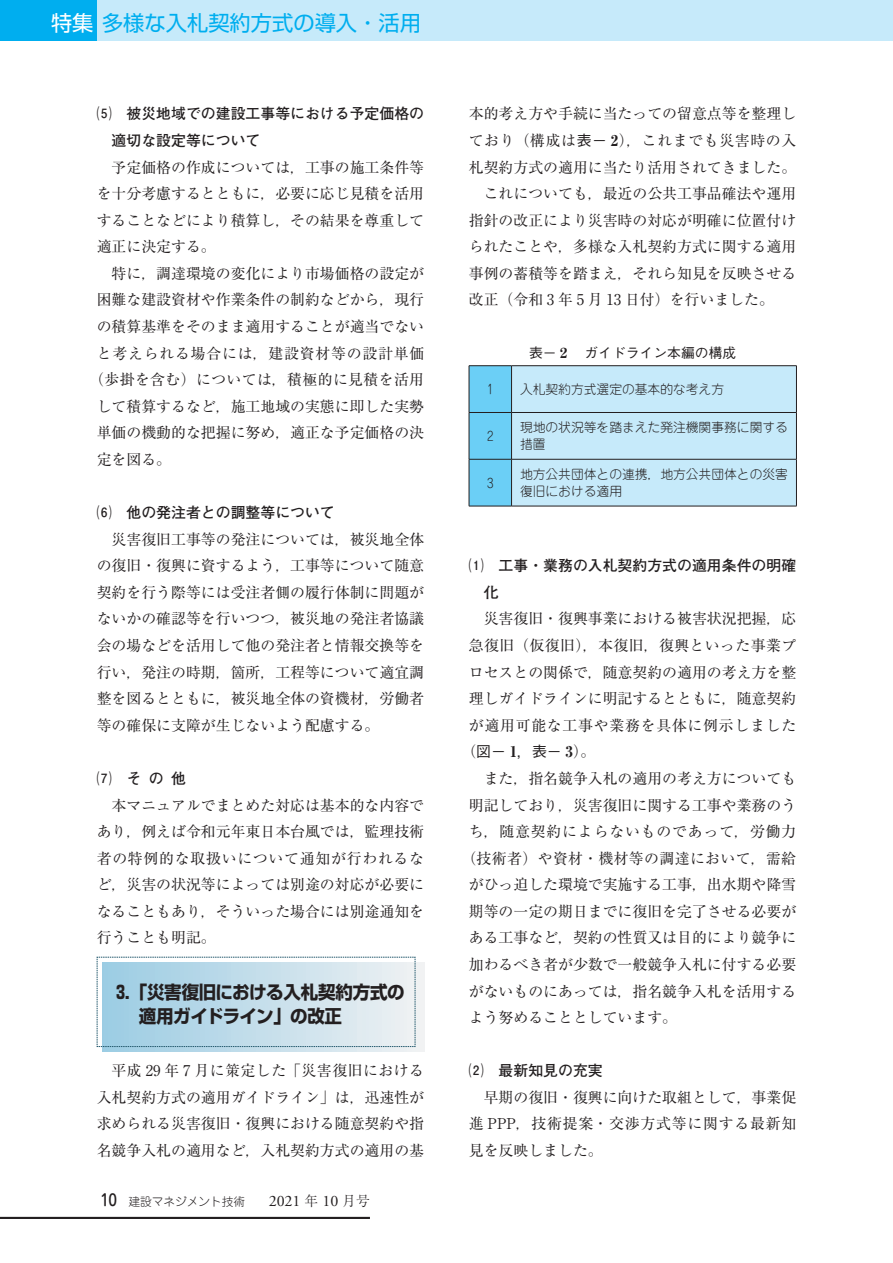
<style>
.page{position:relative;width:893px;height:1263px;background:#fff}
.page>*{position:absolute;margin:0;border:0;box-sizing:border-box;transform-origin:0 0}
.t1{font:21.3px "Shin Go Pr 6 N";color:#00aeef}
.t2{font:700 18px/23.4px "Shin Go Pr 6 N";letter-spacing:-.025em;color:#231f20}
.本文_14Q{font:14.85px/26.5px "Ryumin Pr 6 N";color:#231f20;text-align:justify}
.中見出し__1___太ゴ_前アキ{font:700 14.85px/26.5px "Futo Go B101 Pr 6 N";color:#231f20}
.本文_14Q-2{font:14.85px "Ryumin Pr 6 N";letter-spacing:.025em;color:#231f20}
.本文_14Q-3{font:14.85px "Ryumin Pr 6 N";letter-spacing:.055em;color:#231f20}
.本文_14Q-4{font:14.85px "Ryumin Pr 6 N";letter-spacing:.03em;color:#231f20}
.本文_14Q-5{font:14.85px "Ryumin Pr 6 N";letter-spacing:.05em;color:#231f20}
.本文_14Q-6{font:500 14.85px "Gothic BBB Pr 6 N";color:#231f20}
.t3{font:500 13.8px "Gothic BBB Pr 6 N";color:#231f20}
.t4{font:300 12.75px/17px "Jun 101 Pro";color:#231f20}
.t5{font:300 11.7px "Jun 101 Pro";color:#231f20}
.s1{color:#fff}
.s2{font-family:"Jun 34 Pro";font-weight:500;font-size:15.9px}
.s3{font-family:"Adobe Garamond Pro";font-weight:400;font-size:15.9px}
.s4{font-family:"Ryumin Pr 6 N";font-size:13.8px}
.s5{font-family:"Gothic BBB Pr 6 N";font-weight:500}
.s6{font-weight:800}
.s7{font-family:"Ryumin Pr 6 N";font-weight:800}
.s8{font-family:"Ryumin Pr 6 N";font-weight:400}
</style>
<div class="page">
<div style="left:0;top:0;width:98px;height:40px;background:#00aeef"></div>
<div style="left:98px;top:0;width:795px;height:40px;background:#c6eafa"></div>
<div style="left:102px;top:962px;width:322px;height:89px;background:linear-gradient(to right,#9bcce3,#f0f2f3)"></div>
<svg style="left:97px;top:957px;width:319px;height:90px"></svg>
<svg style="left:470px;top:366px;width:326px;height:140px"></svg>
<hr style="left:469px;top:366px;width:1px;height:46px;background:#231f20">
<hr style="left:511px;top:366px;width:1px;height:46px;background:#231f20">
<hr style="left:796px;top:366px;width:1px;height:46px;background:#231f20">
<hr style="left:469px;top:412px;width:43px;height:1px;background:#231f20">
<hr style="left:469px;top:413px;width:1px;height:46px;background:#231f20">
<hr style="left:512px;top:412px;width:285px;height:1px;background:#231f20">
<hr style="left:511px;top:413px;width:1px;height:46px;background:#231f20">
<hr style="left:796px;top:413px;width:1px;height:46px;background:#231f20">
<hr style="left:469px;top:459px;width:43px;height:1px;background:#231f20">
<hr style="left:469px;top:459px;width:1px;height:47px;background:#231f20">
<hr style="left:512px;top:459px;width:285px;height:1px;background:#231f20">
<hr style="left:511px;top:459px;width:1px;height:47px;background:#231f20">
<hr style="left:796px;top:459px;width:1px;height:47px;background:#231f20">
<hr style="left:469px;top:506px;width:43px;height:1px;background:#231f20">
<hr style="left:512px;top:506px;width:285px;height:1px;background:#231f20">
<hr style="left:469px;top:365px;width:43px;height:1px;background:#231f20">
<hr style="left:512px;top:365px;width:285px;height:1px;background:#231f20">
<hr style="left:0;top:1217px;width:370px;height:2px;background:#231f20">
<h1 class="t1" style="left:51px;top:6px;width:371px"><span class="s1">特集</span>多様な入札契約方式の導入・活用</h1>
<p class="中見出し__1___太ゴ_前アキ" style="left:112px;top:100px;width:314px;text-indent:-15px">⑸　被災地域での建設工事等における予定価格の適切な設定等について</p>
<p class="本文_14Q" style="left:97px;top:153px;width:329px;text-indent:15px">予定価格の作成については，工事の施工条件等を十分考慮するとともに，必要に応じ見積を活用することなどにより積算し，その結果を尊重して適正に決定する。</p>
<p class="本文_14Q" style="left:112px;top:259px;width:314px">特に，調達環境の変化により市場価格の設定が</p>
<p class="本文_14Q" style="left:97px;top:286px;width:329px">困難な建設資材や作業条件の制約などから，現行</p>
<p class="本文_14Q" style="left:97px;top:312px;width:329px">の積算基準をそのまま適用することが適当でない</p>
<p class="本文_14Q-3" style="left:97px;top:341px;width:329px">と考えられる場合には，建設資材等の設計単価</p>
<p class="本文_14Q-2" style="left:89px;top:368px;width:336px">（歩掛を含む）については，積極的に見積を活用</p>
<p class="本文_14Q" style="left:97px;top:392px;width:329px">して積算するなど，施工地域の実態に即した実勢</p>
<p class="本文_14Q" style="left:97px;top:419px;width:329px">単価の機動的な把握に努め，適正な予定価格の決</p>
<p class="本文_14Q" style="left:97px;top:445px;width:76px">定を図る。</p>
<p class="中見出し__1___太ゴ_前アキ" style="left:97px;top:499px;width:240px">⑹　他の発注者との調整等について</p>
<p class="本文_14Q" style="left:97px;top:525px;width:329px;text-indent:15px">災害復旧工事等の発注については，被災地全体の復旧・復興に資するよう，工事等について随意契約を行う際等には受注者側の履行体制に問題がないかの確認等を行いつつ，被災地の発注者協議会の場などを活用して他の発注者と情報交換等を行い，発注の時期，箇所，工程等について適宜調整を図るとともに，被災地全体の資機材，労働者等の確保に支障が生じないよう配慮する。</p>
<p class="中見出し__1___太ゴ_前アキ" style="left:97px;top:764px;width:91px">⑺　そ の 他</p>
<p class="本文_14Q" style="left:97px;top:791px;width:329px;text-indent:15px">本マニュアルでまとめた対応は基本的な内容であり，例えば令和元年東日本台風では，監理技術者の特例的な取扱いについて通知が行われるなど，災害の状況等によっては別途の対応が必要になることもあり，そういった場合には別途通知を行うことも明記。</p>
<p class="t2" style="left:139px;top:980px;width:267px;text-indent:-23px">3. 「災害復旧における入札契約方式の適用ガイドライン」の改正</p>
<p class="本文_14Q" style="left:97px;top:1056px;width:329px;text-indent:15px">平成 29 年 7 月に策定した「災害復旧における入札契約方式の適用ガイドライン」は，迅速性が求められる災害復旧・復興における随意契約や指名競争入札の適用など，入札契約方式の適用の基</p>
<p class="t5" style="left:101px;top:1192px;width:270px"><span class="s2">10</span> 建設マネジメント技術　　<span class="s3">2021</span> <span class="s4">年</span> <span class="s3">10</span> <span class="s4">月号</span></p>
<p class="本文_14Q" style="left:469px;top:100px;width:329px">本的考え方や手続に当たっての留意点等を整理しており（構成は<span class="s5">表－</span> <span class="s6">2</span>），これまでも災害時の入札契約方式の適用に当たり活用されてきました。</p>
<p class="本文_14Q" style="left:469px;top:180px;width:329px;text-indent:15px">これについても，最近の公共工事品確法や運用指針の改正により災害時の対応が明確に位置付けられたことや，多様な入札契約方式に関する適用事例の蓄積等を踏まえ，それら知見を反映させる改正（令和 3 年 5 月 13 日付）を行いました。</p>
<p class="t3" style="left:529px;top:341px;width:209px">表－<span class="s7">２</span>　ガイドライン本編の構成</p>
<p class="t4" style="left:487px;top:379px;width:8px">1</p>
<p class="t4" style="left:520px;top:379px;width:206px">入札契約方式選定の基本的な考え方</p>
<p class="t4" style="left:487px;top:426px;width:8px">2</p>
<p class="t4" style="left:520px;top:417px;width:269px">現地の状況等を踏まえた発注機関事務に関する措置</p>
<p class="t4" style="left:487px;top:473px;width:8px">3</p>
<p class="t4" style="left:520px;top:464px;width:269px">地方公共団体との連携，地方公共団体との災害復旧における適用</p>
<p class="中見出し__1___太ゴ_前アキ" style="left:484px;top:552px;width:314px;text-indent:-15px">⑴　工事・業務の入札契約方式の適用条件の明確化</p>
<p class="本文_14Q" style="left:484px;top:605px;width:314px">災害復旧・復興事業における被害状況把握，応</p>
<p class="本文_14Q-4" style="left:469px;top:634px;width:329px">急復旧（仮復旧），本復旧，復興といった事業プ</p>
<p class="本文_14Q" style="left:469px;top:658px;width:329px">ロセスとの関係で，随意契約の適用の考え方を整</p>
<p class="本文_14Q" style="left:469px;top:684px;width:329px">理しガイドラインに明記するとともに，随意契約</p>
<p class="本文_14Q-5" style="left:469px;top:713px;width:329px">が適用可能な工事や業務を具体に例示しました</p>
<p class="本文_14Q-6" style="left:461px;top:740px;width:135px"><span class="s8">（</span>図－ <span class="s7">1</span>，表－ <span class="s7">3</span><span class="s8">）。</span></p>
<p class="本文_14Q" style="left:484px;top:764px;width:314px">また，指名競争入札の適用の考え方についても</p>
<p class="本文_14Q" style="left:469px;top:791px;width:329px">明記しており，災害復旧に関する工事や業務のう</p>
<p class="本文_14Q-3" style="left:469px;top:820px;width:329px">ち，随意契約によらないものであって，労働力</p>
<p class="本文_14Q-2" style="left:461px;top:846px;width:336px">（技術者）や資材・機材等の調達において，需給</p>
<p class="本文_14Q" style="left:469px;top:871px;width:329px">がひっ迫した環境で実施する工事，出水期や降雪</p>
<p class="本文_14Q" style="left:469px;top:897px;width:329px">期等の一定の期日までに復旧を完了させる必要が</p>
<p class="本文_14Q" style="left:469px;top:924px;width:329px">ある工事など，契約の性質又は目的により競争に</p>
<p class="本文_14Q" style="left:469px;top:950px;width:329px">加わるべき者が少数で一般競争入札に付する必要</p>
<p class="本文_14Q" style="left:469px;top:977px;width:329px">がないものにあっては，指名競争入札を活用する</p>
<p class="本文_14Q" style="left:469px;top:1003px;width:210px">よう努めることとしています。</p>
<p class="中見出し__1___太ゴ_前アキ" style="left:469px;top:1057px;width:135px">⑵　最新知見の充実</p>
<p class="本文_14Q" style="left:469px;top:1083px;width:329px;text-indent:15px">早期の復旧・復興に向けた取組として，事業促進 PPP，技術提案・交渉方式等に関する最新知見を反映しました。</p>
</div>
